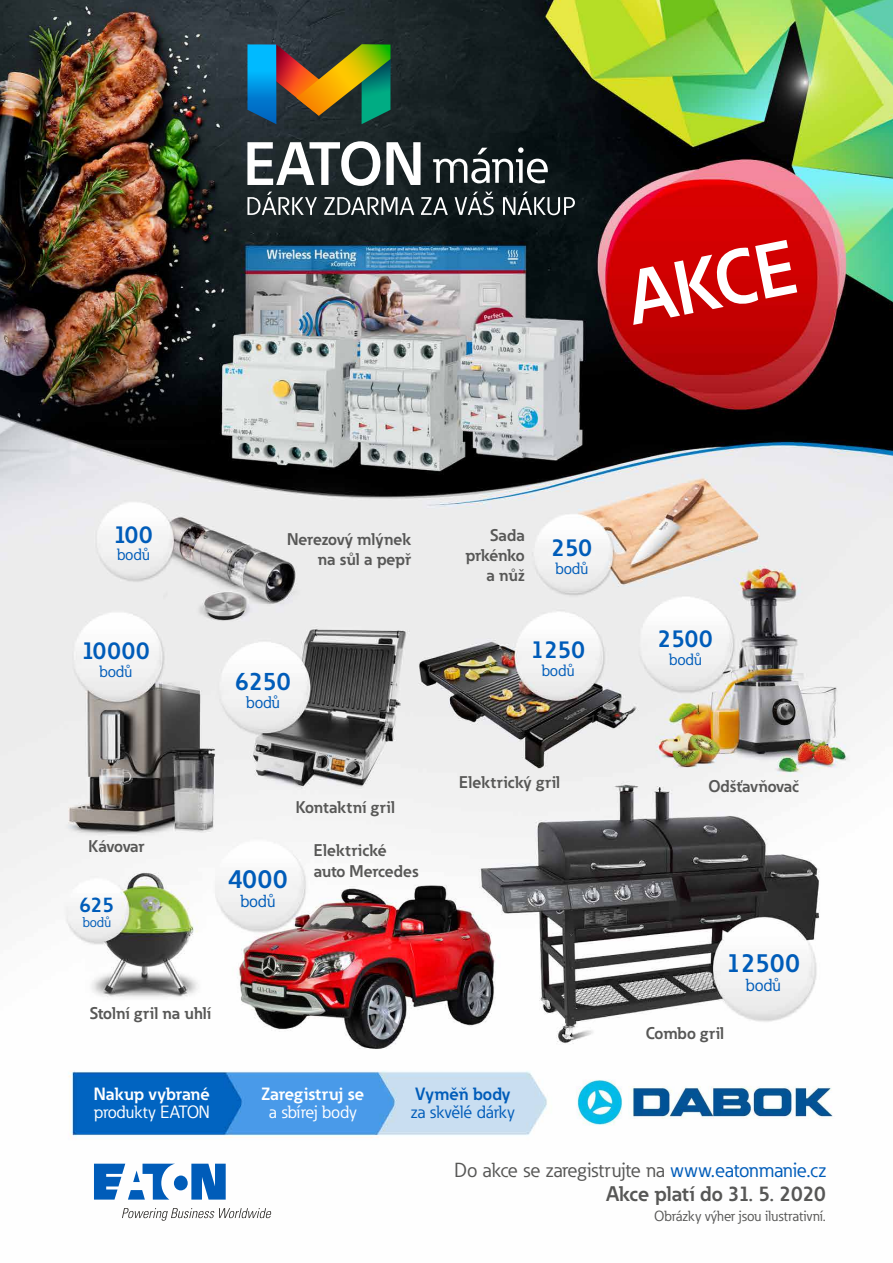
<style>
.page{position:relative;width:893px;height:1263px;background:#fff}
.page>*{position:absolute;margin:0;border:0;box-sizing:border-box;transform-origin:0 0}
.t1{font:700 75.6px "Eaton";color:#fff}
.t2{font:700 25.88px "Eaton";color:#005cb9}
.t3{font:700 24.9px "Eaton";color:#005cb9}
.t4{font:700 24.15px "Eaton";color:#005cb9}
.t5{font:700 20.92px "Eaton";color:#575756}
.t6{font:700 20.85px "Eaton";color:#005cb9}
.t7{font:20.1px "Eaton";color:#575756}
.t8{font:700 17.55px "Eaton";color:#fff}
.t9{font:17.55px "Eaton";letter-spacing:-.02em;color:#fff}
.t10{font:17.55px "Eaton";color:#005cb9}
.t11{font:700 17.55px "Eaton";color:#005cb9}
.t12{font:17.25px "Eaton";letter-spacing:-.02em;color:#005cb9}
.t13{font:700 16.73px/20.1px "Eaton";color:#575756;text-align:right}
.t14{font:700 16.73px "Eaton";letter-spacing:-.02em;color:#575756}
.t15{font:16.58px "Eaton";color:#005cb9}
.t16{font:16.12px "Eaton";letter-spacing:-.02em;color:#005cb9}
.t17{font:14.48px "Eaton";color:#575756}
.t18{font:13.95px "Eaton";color:#005cb9}
.s1{color:#005cb9}
</style>
<div class="page">
<img style="left:0;top:0;width:893px;height:1200px">
<svg style="left:94px;top:1164px;width:132px;height:35px"></svg>
<svg style="left:122px;top:1208px;width:150px;height:13px"></svg>
<svg style="left:247px;top:44px;width:143px;height:80px;background:#576f4e"></svg>
<svg style="left:247px;top:141px;width:133px;height:45px"></svg>
<svg style="left:386px;top:142px;width:34px;height:43px"></svg>
<svg style="left:433px;top:147px;width:115px;height:36px"></svg>
<svg style="left:247px;top:192px;width:70px;height:23px;background:#535b5c"></svg>
<svg style="left:324px;top:197px;width:90px;height:18px"></svg>
<svg style="left:421px;top:197px;width:27px;height:18px"></svg>
<svg style="left:455px;top:192px;width:39px;height:23px"></svg>
<svg style="left:503px;top:192px;width:72px;height:23px;background:#4a5253"></svg>
<img style="left:564px;top:1074px;width:279px;height:59px">
<h1 class="t1" style="left:619px;top:252px;width:171px;rotate:-11deg">AKCE</h1>
<h3 class="t4" style="left:114px;top:519px;width:40px">100</h3>
<p class="t16" style="left:117px;top:545px;width:35px">bodů</p>
<p class="t13" style="left:287px;top:529px;width:126px">Nerezový mlýnek na sůl a pepř</p>
<p class="t13" style="left:465px;top:525px;width:61px">Sada prkénko a nůž</p>
<h3 class="t4" style="left:552px;top:532px;width:42px">250</h3>
<p class="t16" style="left:555px;top:558px;width:35px">bodů</p>
<h3 class="t4" style="left:82px;top:635px;width:69px">10000</h3>
<p class="t16" style="left:99px;top:661px;width:35px">bodů</p>
<h3 class="t3" style="left:235px;top:666px;width:57px">6250</h3>
<p class="t15" style="left:246px;top:692px;width:36px">bodů</p>
<h3 class="t4" style="left:531px;top:634px;width:55px">1250</h3>
<p class="t16" style="left:541px;top:660px;width:35px">bodů</p>
<p class="t13" style="left:459px;top:772px;width:102px">Elektrický gril</p>
<p class="t13" style="left:296px;top:796px;width:101px">Kontaktní gril</p>
<p class="t14" style="left:89px;top:836px;width:57px">Kávovar</p>
<h2 class="t2" style="left:228px;top:862px;width:61px">4000</h2>
<p class="t13" style="left:314px;top:840px;width:107px;text-align:left">Elektrické auto Mercedes</p>
<p class="t6" style="left:79px;top:891px;width:36px">625</p>
<p class="t12" style="left:240px;top:890px;width:37px">bodů</p>
<p class="t18" style="left:82px;top:913px;width:30px">bodů</p>
<p class="t13" style="left:90px;top:1003px;width:123px">Stolní gril na uhlí</p>
<p class="t8" style="left:94px;top:1082px;width:117px">Nakup vybrané</p>
<p class="t9" style="left:94px;top:1100px;width:117px">produkty EATON</p>
<p class="t8" style="left:262px;top:1082px;width:104px">Zaregistruj se</p>
<p class="t9" style="left:269px;top:1100px;width:89px">a sbírej body</p>
<p class="t11" style="left:415px;top:1082px;width:97px">Vyměň body</p>
<p class="t10" style="left:411px;top:1100px;width:105px">za skvělé dárky</p>
<h3 class="t4" style="left:658px;top:623px;width:56px">2500</h3>
<p class="t16" style="left:669px;top:649px;width:35px">bodů</p>
<p class="t13" style="left:708px;top:776px;width:92px">Odšťavňovač</p>
<h2 class="t2" style="left:727px;top:947px;width:74px">12500</h2>
<p class="t12" style="left:746px;top:974px;width:37px">bodů</p>
<p class="t13" style="left:646px;top:1023px;width:80px">Combo gril</p>
<p class="t7" style="left:454px;top:1157px;width:373px">Do akce se zaregistrujte na <span class="s1">www.eatonmanie.cz</span></p>
<p class="t5" style="left:606px;top:1180px;width:221px">Akce platí do 31. 5. 2020</p>
<p class="t17" style="left:654px;top:1206px;width:173px">Obrázky výher jsou ilustrativní.</p>
</div>
